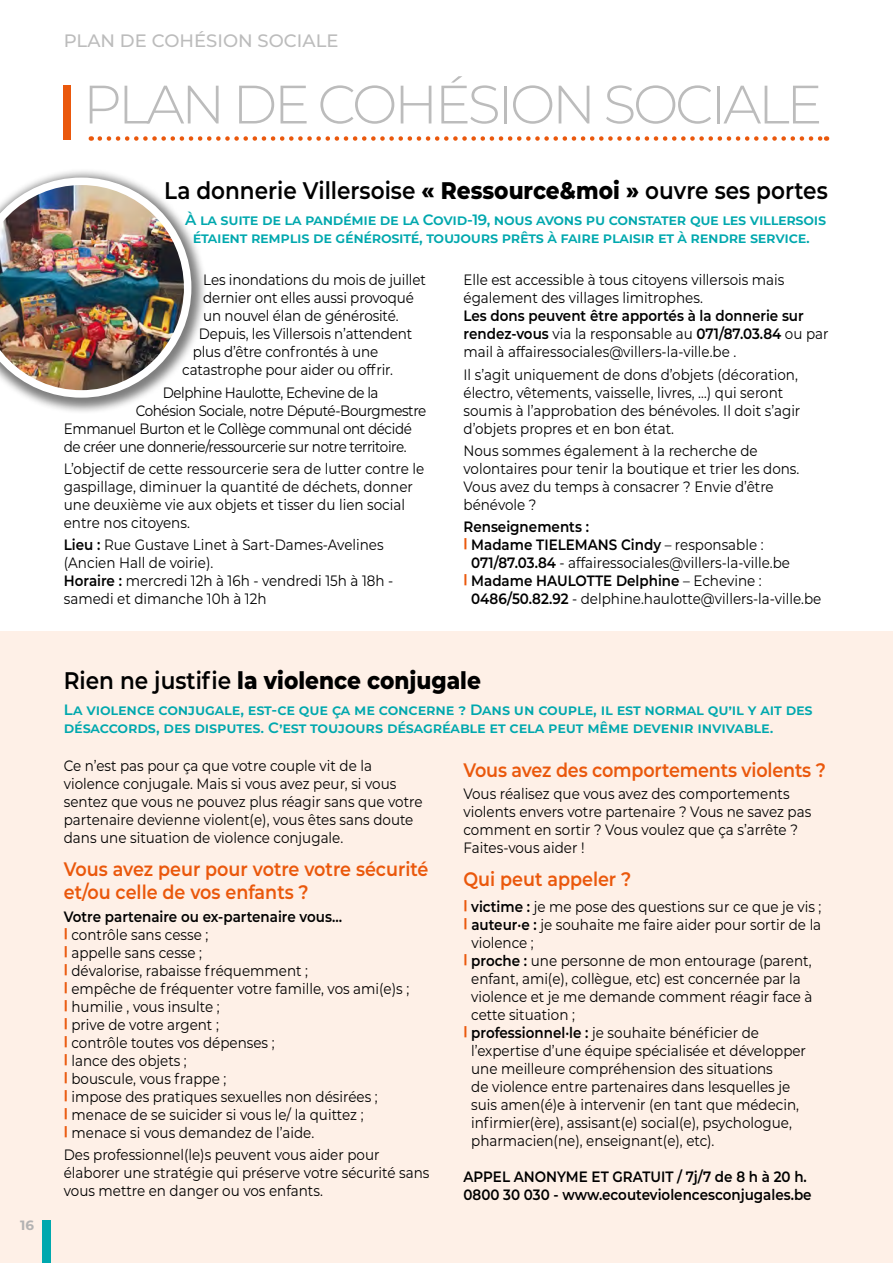
<style>
.page{position:relative;width:893px;height:1263px;background:#fff}
.page>*{position:absolute;margin:0;border:0;box-sizing:border-box;transform-origin:0 0}
.t1{font:300 54px "Montserrat";letter-spacing:-.06em;color:#bcbcbc}
.Titres{font:600 24px "Montserrat";color:#000;scale:.9 1}
.Titres-2{font:800 24px "Montserrat";color:#000;scale:.9 1}
.Sous-Titre{font:600 19.5px/23.4px "Montserrat";color:#ea580c;scale:.9 1}
.t2{font:500 18px "Montserrat";color:#bcbcbc}
.Textes{font:15px/18px "Montserrat";color:#000;scale:.9 1}
.Chapeau{font:600 15px/18px "Montserrat";letter-spacing:-.02em;color:#00a8ae}
.Textes-2{font:15px "Montserrat";letter-spacing:-.03em;color:#000;scale:.9 1}
.Textes-3{font:600 15px "Montserrat";color:#000;scale:.9 1}
.t3{font:700 13.5px "Montserrat";color:#b3b2b2}
.s1{font-weight:700;font-size:57.75px;color:#ea580c}
.s2{font-weight:800}
.s3{font-weight:600}
</style>
<div class="page">
<div style="left:0;top:631px;width:893px;height:632px;background:#fef0e7"></div>
<div style="left:43px;top:1220px;width:8px;height:43px;background:#00a8ae"></div>
<svg style="left:100px;top:136px;width:727px;height:5px"></svg>
<div style="left:0;top:167px;width:207px;height:248px;background:#000;opacity:.51"></div>
<img style="left:0;top:178px;width:191px;height:220px">
<p class="t3" style="left:20px;top:1216px;width:15px">16</p>
<p class="t2" style="left:64px;top:28px;width:276px">PLAN DE COHÉSION SOCIALE</p>
<p class="t1" style="left:59px;top:68px;width:765px"><span class="s1">|</span> PLAN DE COHÉSION SOCIALE</p>
<p class="Titres" style="left:164px;top:173px;width:739px">La donnerie Villersoise <span class="s2">« Ressource&amp;moi »</span> ouvre ses portes</p>
<p class="Chapeau" style="left:185px;top:210px;width:642px;text-align:center">À la suite de la pandémie de la Covid-19, nous avons pu constater que les villersois étaient remplis de générosité, toujours prêts à faire plaisir et à rendre service.</p>
<p class="Textes" style="left:203px;top:270px;width:249px">Les inondations du mois de juillet</p>
<p class="Textes" style="left:203px;top:288px;width:236px">dernier ont elles aussi provoqué</p>
<p class="Textes" style="left:203px;top:306px;width:219px">un nouvel élan de générosité.</p>
<p class="Textes" style="left:199px;top:324px;width:239px">Depuis, les Villersois n’attendent</p>
<p class="Textes" style="left:193px;top:342px;width:208px">plus d’être confrontés à une</p>
<p class="Textes" style="left:182px;top:360px;width:236px">catastrophe pour aider ou offrir.</p>
<p class="Textes-2" style="left:163px;top:382px;width:241px">Delphine Haulotte, Echevine de la</p>
<p class="Textes-2" style="left:136px;top:400px;width:324px">Cohésion Sociale, notre Député-Bourgmestre</p>
<p class="Textes-2" style="left:64px;top:418px;width:388px">Emmanuel Burton et le Collège communal ont décidé</p>
<p class="Textes-2" style="left:64px;top:436px;width:382px">de créer une donnerie/ressourcerie sur notre territoire.</p>
<p class="Textes" style="left:64px;top:459px;width:402px">L’objectif de cette ressourcerie sera de lutter contre le gaspillage, diminuer la quantité de déchets, donner une deuxième vie aux objets et tisser du lien social entre nos citoyens.</p>
<p class="Textes" style="left:64px;top:535px;width:357px"><span class="s3">Lieu :</span> Rue Gustave Linet à Sart-Dames-Avelines (Ancien Hall de voirie).</p>
<p class="Textes" style="left:64px;top:571px;width:368px"><span class="s3">Horaire :</span> mercredi 12h à 16h - vendredi 15h à 18h - samedi et dimanche 10h à 12h</p>
<p class="Textes" style="left:463px;top:270px;width:358px">Elle est accessible à tous citoyens villersois mais également des villages limitrophes.</p>
<p class="Textes" style="left:463px;top:306px;width:407px"><span class="s3">Les dons peuvent être apportés à la donnerie sur rendez-vous</span> via la responsable au <span class="s3">071/87.03.84</span> ou par mail à affairessociales@villers-la-ville.be .</p>
<p class="Textes" style="left:463px;top:365px;width:376px">Il s’agit uniquement de dons d’objets (décoration, électro, vêtements, vaisselle, livres, …) qui seront soumis à l’approbation des bénévoles. Il doit s’agir d’objets propres et en bon état.</p>
<p class="Textes" style="left:463px;top:441px;width:375px">Nous sommes également à la recherche de volontaires pour tenir la boutique et trier les dons.<br>Vous avez du temps à consacrer ? Envie d’être bénévole ?</p>
<p class="Textes-3" style="left:463px;top:516px;width:141px">Renseignements :</p>
<p class="Textes" style="left:471px;top:535px;width:356px;text-indent:-8px"><sup>|</sup> <span class="s3">Madame TIELEMANS Cindy</span> – responsable :<br><span class="s3">071/87.03.84</span> - affairessociales@villers-la-ville.be</p>
<p class="Textes" style="left:471px;top:571px;width:391px;text-indent:-8px"><sup>|</sup> <span class="s3">Madame HAULOTTE Delphine</span> – Echevine :<br><span class="s3">0486/50.82.92</span> - delphine.haulotte@villers-la-ville.be</p>
<p class="Titres-2" style="left:64px;top:663px;width:465px"><span class="s3">Rien ne justifie</span> la violence conjugale</p>
<p class="Chapeau" style="left:64px;top:700px;width:750px">La violence conj ugale, est-ce que ça me concerne ? Dans un couple, il est normal qu’il y ait des désaccords, des disputes. C’est toujours désagréable et cela peut même devenir invivable.</p>
<p class="Sous-Titre" style="left:463px;top:757px;width:403px">Vous avez des comportements violents ?</p>
<p class="Textes" style="left:463px;top:784px;width:388px">Vous réalisez que vous avez des comportements violents envers votre partenaire ? Vous ne savez pas comment en sortir ? Vous voulez que ça s’arrête ?<br>Faites-vous aider !</p>
<p class="Sous-Titre" style="left:463px;top:866px;width:187px">Qui peut appeler ?</p>
<p class="Textes" style="left:463px;top:897px;width:399px"><sup>|</sup> <span class="s3">victime :</span> je me pose des questions sur ce que je vis ;</p>
<p class="Textes" style="left:471px;top:915px;width:390px;text-indent:-8px"><sup>|</sup> <span class="s3">auteur·e :</span> je souhaite me faire aider pour sortir de la violence ;</p>
<p class="Textes" style="left:471px;top:951px;width:381px;text-indent:-8px"><sup>|</sup> <span class="s3">proche :</span> une personne de mon entourage (parent, enfant, ami(e), collègue, etc) est concernée par la violence et je me demande comment réagir face à cette situation ;</p>
<p class="Textes" style="left:471px;top:1023px;width:374px;text-indent:-8px"><sup>|</sup> <span class="s3">professionnel·le :</span> je souhaite bénéficier de l’expertise d’une équipe spécialisée et développer une meilleure compréhension des situations<br>de violence entre partenaires dans lesquelles je suis amen(é)e à intervenir (en tant que médecin, infirmier(ère), assisant(e) social(e), psychologue, pharmacien(ne), enseignant(e), etc).</p>
<p class="Textes-3" style="left:463px;top:1166px;width:383px">APPEL ANONYME ET GRATUIT / 7j/7 de 8 h à 20 h.</p>
<p class="Textes-3" style="left:463px;top:1184px;width:388px">0800 30 030 - www.ecouteviolencesconjugales.be</p>
<p class="Textes" style="left:64px;top:757px;width:400px">Ce n’est pas pour ça que votre couple vit de la violence conjugale. Mais si vous avez peur, si vous sentez que vous ne pouvez plus réagir sans que votre partenaire devienne violent(e), vous êtes sans doute dans une situation de violence conjugale.</p>
<p class="Sous-Titre" style="left:64px;top:856px;width:407px">Vous avez peur pour votre votre sécurité et/ou celle de vos enfants ?</p>
<p class="Textes-3" style="left:64px;top:905px;width:311px">Votre partenaire ou ex-partenaire vous…</p>
<p class="Textes" style="left:64px;top:925px;width:162px"><sup>|</sup> contrôle sans cesse ;</p>
<p class="Textes" style="left:64px;top:943px;width:155px"><sup>|</sup> appelle sans cesse ;</p>
<p class="Textes" style="left:64px;top:961px;width:273px"><sup>|</sup> dévalorise, rabaisse fréquemment ;</p>
<p class="Textes" style="left:64px;top:979px;width:385px"><sup>|</sup> empêche de fréquenter votre famille, vos ami(e)s ;</p>
<p class="Textes" style="left:64px;top:997px;width:175px"><sup>|</sup> humilie , vous insulte ;</p>
<p class="Textes" style="left:64px;top:1015px;width:174px"><sup>|</sup> prive de votre argent ;</p>
<p class="Textes" style="left:64px;top:1033px;width:236px"><sup>|</sup> contrôle toutes vos dépenses ;</p>
<p class="Textes" style="left:64px;top:1051px;width:138px"><sup>|</sup> lance des objets ;</p>
<p class="Textes" style="left:64px;top:1069px;width:182px"><sup>|</sup> bouscule, vous frappe ;</p>
<p class="Textes" style="left:64px;top:1087px;width:350px"><sup>|</sup> impose des pratiques sexuelles non désirées ;</p>
<p class="Textes" style="left:64px;top:1105px;width:335px"><sup>|</sup> menace de se suicider si vous le/ la quittez ;</p>
<p class="Textes" style="left:64px;top:1123px;width:280px"><sup>|</sup> menace si vous demandez de l’aide.</p>
<p class="Textes" style="left:64px;top:1145px;width:408px">Des professionnel(le)s peuvent vous aider pour élaborer une stratégie qui préserve votre sécurité sans vous mettre en danger ou vos enfants.</p>
</div>
